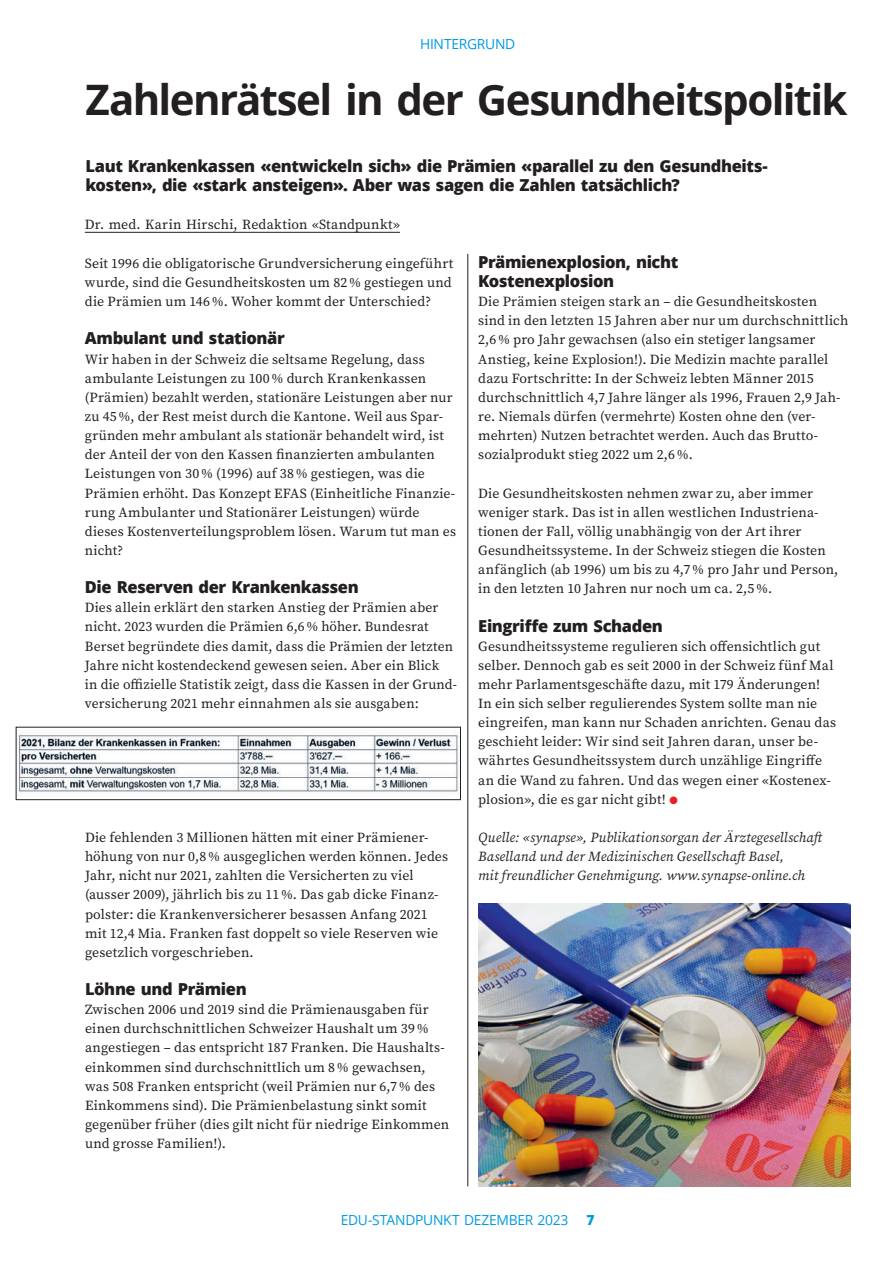
<style>
.page{position:relative;width:893px;height:1263px;background:#fff}
.page>*{position:absolute;margin:0;border:0;box-sizing:border-box;transform-origin:0 0}
.t1{font:700 42px "Open Sans";letter-spacing:-.04em;color:#231f20}
.t2{font:800 16.5px/19.2px "Open Sans";letter-spacing:-.025em;color:#231f20}
.t3{font:13.8px/19.2px "Source Serif Pro";letter-spacing:.01em;color:#231f20}
.t4{font:italic 13.8px/19.2px "Source Serif Pro";letter-spacing:.01em;color:#231f20}
.t5{font:13.8px "Open Sans";letter-spacing:-.02em;color:#009bde}
.t6{font:800 13.8px "Open Sans";color:#009bde}
.s1{color:#ee1d23}
</style>
<div class="page">
<hr style="left:85px;top:232px;width:315px;height:1px;background:#231f20">
<hr style="left:468px;top:254px;width:1px;height:932px;background:#231f20">
<img style="left:18px;top:732px;width:441px;height:60px">
<div style="left:16px;top:727px;width:445px;height:73px;border:1px solid #231f20"></div>
<img style="left:478px;top:903px;width:372px;height:283px">
<p class="t5" style="left:420px;top:34px;width:97px">HINTERGRUND</p>
<h1 class="t1" style="left:86px;top:70px;width:763px">Zahlenrätsel in der Gesundheitspolitik</h1>
<p class="t2" style="left:85px;top:156px;width:684px">Laut Krankenkassen «entwickeln sich» die Prämien «parallel zu den Gesundheits&shy;kosten», die «stark ansteigen». Aber was sagen die Zahlen tatsächlich?</p>
<p class="t3" style="left:85px;top:215px;width:317px">Dr. med. Karin Hirschi, Redaktion «Standpunkt»</p>
<p class="t3" style="left:85px;top:254px;width:370px">Seit 1996 die obligatorische Grundversicherung eingeführt wurde, sind die Gesundheitskosten um 82% gestiegen und die Prämien um 146%. Woher kommt der Unterschied?</p>
<p class="t2" style="left:85px;top:328px;width:201px">Ambulant und stationär</p>
<p class="t3" style="left:85px;top:349px;width:373px">Wir haben in der Schweiz die seltsame Regelung, dass ambulante Leistungen zu 100% durch Krankenkassen (Prämien) bezahlt werden, stationäre Leistungen aber nur zu 45%, der Rest meist durch die Kantone. Weil aus Spar&shy;gründen mehr ambulant als stationär behandelt wird, ist der Anteil der von den Kassen finanzierten ambulanten Leistungen von 30% (1996) auf 38% gestiegen, was die Prämien erhöht. Das Konzept EFAS (Einheitliche Finanzie&shy;rung Ambulanter und Stationärer Leistungen) würde dieses Kostenverteilungsproblem lösen. Warum tut man es nicht?</p>
<p class="t2" style="left:85px;top:577px;width:275px">Die Reserven der Krankenkassen</p>
<p class="t3" style="left:85px;top:598px;width:374px">Dies allein erklärt den starken Anstieg der Prämien aber nicht. 2023 wurden die Prämien 6,6% höher. Bundesrat Berset begründete dies damit, dass die Prämien der letzten Jahre nicht kostendeckend gewesen seien. Aber ein Blick<br>in die offizielle Statistik zeigt, dass die Kassen in der Grund&shy;versicherung 2021 mehr einnahmen als sie ausgaben:</p>
<p class="t3" style="left:85px;top:828px;width:365px">Die fehlenden 3 Millionen hätten mit einer Prämiener&shy;höhung von nur 0,8% ausgeglichen werden können. Jedes Jahr, nicht nur 2021, zahlten die Versicherten zu viel (ausser 2009), jährlich bis zu 11%. Das gab dicke Finanz&shy;polster: die Krankenversicherer besassen Anfang 2021 mit 12,4 Mia. Franken fast doppelt so viele Reserven wie gesetzlich vorgeschrieben.</p>
<p class="t2" style="left:85px;top:979px;width:163px">Löhne und Prämien</p>
<p class="t3" style="left:85px;top:1000px;width:366px">Zwischen 2006 und 2019 sind die Prämienausgaben für einen durchschnittlichen Schweizer Haushalt um 39% angestiegen – das entspricht 187 Franken. Die Haushalts&shy;einkommen sind durchschnittlich um 8% gewachsen, was 508 Franken entspricht (weil Prämien nur 6,7% des Einkommens sind). Die Prämienbelastung sinkt somit gegenüber früher (dies gilt nicht für niedrige Einkommen und grosse Familien!).</p>
<p class="t2" style="left:478px;top:251px;width:202px">Prämienexplosion, nicht<br>Kostenexplosion</p>
<p class="t3" style="left:478px;top:292px;width:372px">Die Prämien steigen stark an – die Gesundheitskosten<br>sind in den letzten 15 Jahren aber nur um durchschnittlich 2,6% pro Jahr gewachsen (also ein stetiger langsamer Anstieg, keine Explosion!). Die Medizin machte parallel dazu Fortschritte: In der Schweiz lebten Männer 2015 durchschnittlich 4,7 Jahre länger als 1996, Frauen 2,9 Jah&shy;re. Niemals dürfen (vermehrte) Kosten ohne den (ver&shy;mehrten) Nutzen betrachtet werden. Auch das Brutto&shy;sozialprodukt stieg 2022 um 2,6%.</p>
<p class="t3" style="left:478px;top:483px;width:362px">Die Gesundheitskosten nehmen zwar zu, aber immer weniger stark. Das ist in allen westlichen Industriena&shy;tionen der Fall, völlig unabhängig von der Art ihrer Gesundheitssysteme. In der Schweiz stiegen die Kosten anfänglich (ab 1996) um bis zu 4,7% pro Jahr und Person, in den letzten 10 Jahren nur noch um ca. 2,5%.</p>
<p class="t2" style="left:478px;top:615px;width:186px">Eingriffe zum Schaden</p>
<p class="t3" style="left:478px;top:636px;width:360px">Gesundheitssysteme regulieren sich offensichtlich gut selber. Dennoch gab es seit 2000 in der Schweiz fünf Mal mehr Parlamentsgeschäfte dazu, mit 179 Änderungen!<br>In ein sich selber regulierendes System sollte man nie eingreifen, man kann nur Schaden anrichten. Genau das geschieht leider: Wir sind seit Jahren daran, unser be&shy;währtes Gesundheitssystem durch unzählige Eingriffe an die Wand zu fahren. Und das wegen einer «Kostenex&shy;plosion», die es gar nicht gibt! <span class="s1">●</span></p>
<p class="t4" style="left:478px;top:828px;width:348px">Quelle: «synapse», Publikationsorgan der Ärztegesellschaft<br>Baselland und der Medizinischen Gesellschaft Basel,<br>mit freundlicher Genehmigung. www.synapse-online.ch</p>
<p class="t5" style="left:341px;top:1210px;width:229px">EDU-STANDPUNKT DEZEMBER 2023</p>
<p class="t6" style="left:587px;top:1209px;width:10px">7</p>
</div>
